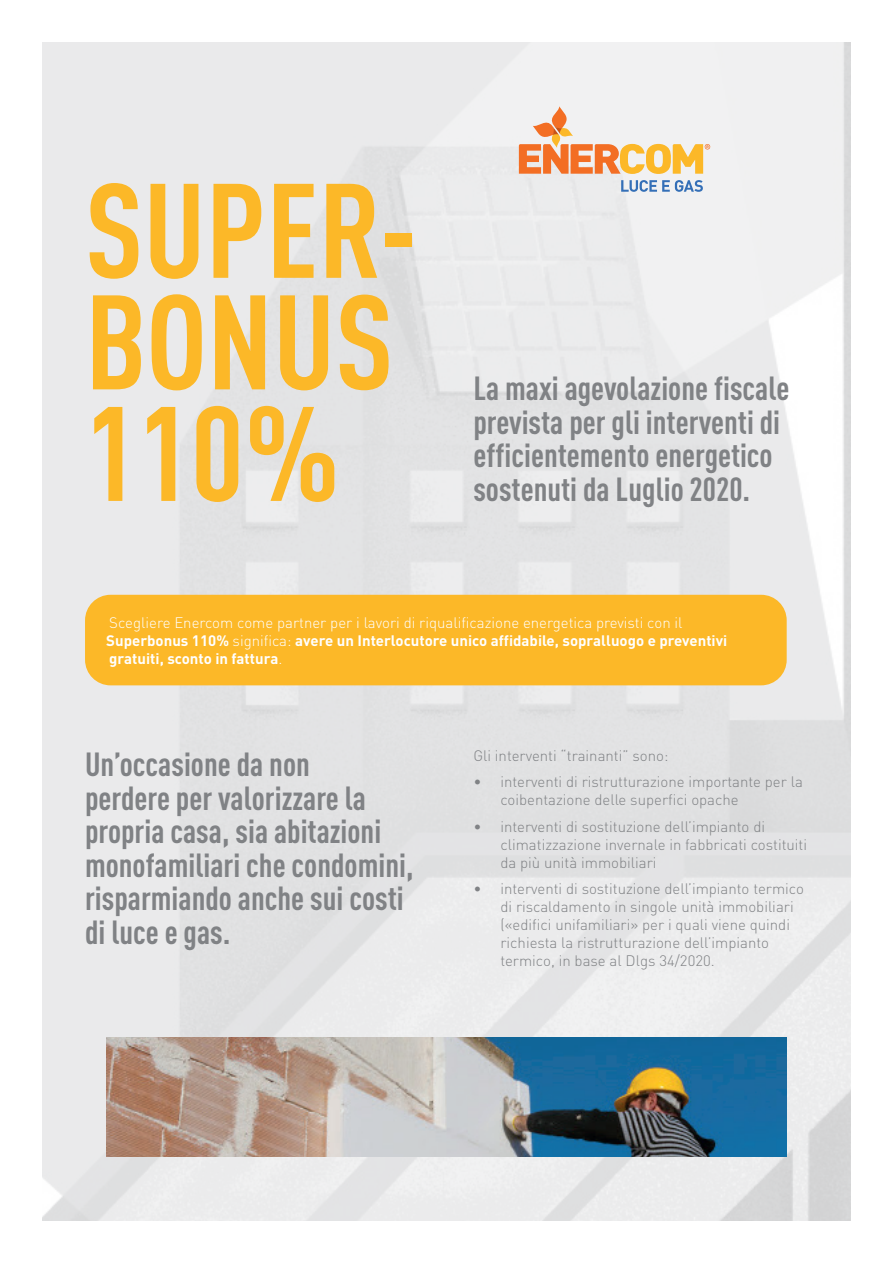
<style>
.page{position:relative;width:893px;height:1263px;background:#fff}
.page>*{position:absolute;margin:0;border:0;box-sizing:border-box;transform-origin:0 0}
.t1{font:700 132px/111.6px "DIN Cond";color:#fcb828}
.t2{font:700 33px/33.6px "DIN Cond";color:#808285}
.t3{font:300 15px/18px "DIN";color:#808285}
.t4{font:700 15px/18px "DIN";color:#fff}
.s1{font-weight:300}
</style>
<div class="page">
<img style="left:43px;top:43px;width:807px;height:1177px">
<svg style="left:621px;top:180px;width:82px;height:12px"></svg>
<svg style="left:519px;top:106px;width:191px;height:68px"></svg>
<div style="left:85px;top:595px;width:702px;height:90px;background:#fcb828;border-radius:26px"></div>
<img style="left:106px;top:1037px;width:681px;height:120px">
<h1 class="t1" style="left:85px;top:171px;width:335px">SUPER-<br>BONUS<br>110%</h1>
<h2 class="t2" style="left:473px;top:371px;width:318px">La maxi agevolazione fiscale prevista per gli interventi di efficientemento energetico sostenuti da Luglio 2020.</h2>
<p class="t4" style="left:106px;top:613px;width:622px"><span class="s1">Scegliere Enercom come partner per i lavori di riqualificazione energetica previsti con il<br></span>Superbonus 110% <span class="s1">significa:</span> avere un Interlocutore unico affidabile, sopralluogo e preventivi gratuiti, sconto in fattura<span class="s1">.</span></p>
<h2 class="t2" style="left:85px;top:746px;width:330px">Un’occasione da non<br>perdere per valorizzare la propria casa, sia abitazioni monofamiliari che condomini, risparmiando anche sui costi di luce e gas.</h2>
<p class="t3" style="left:473px;top:746px;width:197px">Gli interventi “trainanti” sono:</p>
<p class="t3" style="left:500px;top:772px;width:304px;text-indent:-27px">• interventi di ristrutturazione importante per la coibentazione delle superfici opache</p>
<p class="t3" style="left:500px;top:817px;width:308px;text-indent:-27px">• interventi di sostituzione dell’impianto di climatizzazione invernale in fabbricati costituiti da più unità immobiliari</p>
<p class="t3" style="left:500px;top:879px;width:305px;text-indent:-27px">• interventi di sostituzione dell’impianto termico di riscaldamento in singole unità immobiliari («edifici unifamiliari» per i quali viene quindi richiesta la ristrutturazione dell’impianto termico, in base al Dlgs 34/2020.</p>
</div>
